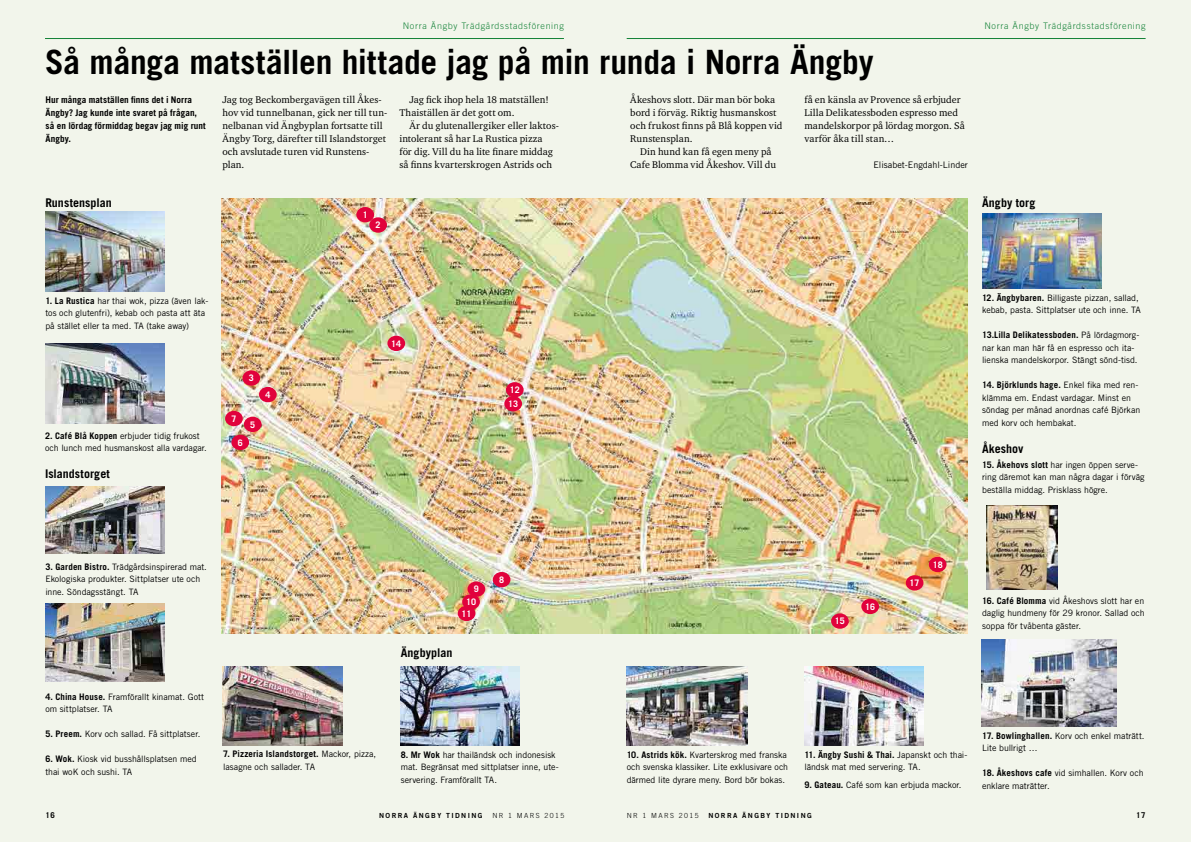
<style>
.page{position:relative;width:1191px;height:842px;background:#f2f5eb}
.page>*{position:absolute;margin:0;border:0;box-sizing:border-box;transform-origin:0 0}
.t1{font:700 33.5px "Trade Gothic LT Std";letter-spacing:-.005em;color:#000}
.t2{font:700 12px "Trade Gothic LT Std";color:#000}
.t3{font:10px/13px "Charter ITC Std";letter-spacing:.005em;color:#000}
.t4{font:700 9.2px/13px "Trade Gothic LT Std";letter-spacing:.005em;color:#000}
.t5{font:700 9px "Trade Gothic LT Std";letter-spacing:.015em;color:#000}
.t6{font:300 9px "Trade Gothic LT Std";letter-spacing:.07em;color:#138237}
.t7{font:700 9px/12.8px "Trade Gothic LT Std";color:#fff}
.t8{font:9px "Trade Gothic LT Std";color:#000}
.t9{font:8.8px/12.5px "Trade Gothic LT Std";letter-spacing:-.005em;color:#000}
.t10{font:700 8px "Trade Gothic LT Std";color:#000}
.t11{font:7px "Trade Gothic LT Std Bd 2";letter-spacing:.2em;color:#000}
.t12{font:300 7px "Trade Gothic LT Std";letter-spacing:.2em;color:#000}
.s1{font-weight:700;font-size:9px}
.s2{font-weight:400;font-size:8.8px}
</style>
<div class="page">
<img style="left:626px;top:666px;width:121px;height:79px">
<img style="left:804px;top:666px;width:119px;height:79px">
<img style="left:982px;top:213px;width:119px;height:75px">
<img style="left:986px;top:505px;width:71px;height:85px">
<hr style="left:626px;top:38px;width:519px;height:1px;background:#138237">
<img style="left:222px;top:198px;width:746px;height:436px">
<div style="left:356px;top:207px;width:18px;height:15px;background:#e1023c;border-radius:50%"></div>
<div style="left:369px;top:217px;width:18px;height:16px;background:#e1023c;border-radius:50%"></div>
<div style="left:242px;top:370px;width:18px;height:16px;background:#e1023c;border-radius:50%"></div>
<div style="left:506px;top:382px;width:17px;height:15px;background:#e1023c;border-radius:50%"></div>
<div style="left:387px;top:336px;width:18px;height:15px;background:#e1023c;border-radius:50%"></div>
<div style="left:259px;top:387px;width:18px;height:15px;background:#e1023c;border-radius:50%"></div>
<div style="left:504px;top:396px;width:18px;height:15px;background:#e1023c;border-radius:50%"></div>
<div style="left:225px;top:411px;width:18px;height:15px;background:#e1023c;border-radius:50%"></div>
<div style="left:244px;top:417px;width:17px;height:15px;background:#e1023c;border-radius:50%"></div>
<div style="left:231px;top:435px;width:18px;height:15px;background:#e1023c;border-radius:50%"></div>
<div style="left:493px;top:572px;width:17px;height:15px;background:#e1023c;border-radius:50%"></div>
<div style="left:831px;top:613px;width:18px;height:16px;background:#e1023c;border-radius:50%"></div>
<div style="left:861px;top:599px;width:18px;height:15px;background:#e1023c;border-radius:50%"></div>
<div style="left:905px;top:575px;width:18px;height:16px;background:#e1023c;border-radius:50%"></div>
<div style="left:928px;top:557px;width:18px;height:15px;background:#e1023c;border-radius:50%"></div>
<div style="left:467px;top:581px;width:18px;height:16px;background:#e1023c;border-radius:50%"></div>
<div style="left:462px;top:594px;width:18px;height:15px;background:#e1023c;border-radius:50%"></div>
<div style="left:458px;top:606px;width:17px;height:15px;background:#e1023c;border-radius:50%"></div>
<img style="left:45px;top:212px;width:119px;height:79px">
<img style="left:45px;top:344px;width:119px;height:79px">
<img style="left:45px;top:486px;width:119px;height:68px">
<img style="left:45px;top:603px;width:119px;height:78px">
<img style="left:223px;top:666px;width:119px;height:80px">
<img style="left:401px;top:666px;width:119px;height:80px">
<hr style="left:45px;top:38px;width:519px;height:1px;background:#138237">
<img style="left:981px;top:639px;width:135px;height:87px">
<p class="t6" style="left:403px;top:21px;width:163px">Norra Ängby Trädgårdsstadsförening</p>
<h1 class="t1" style="left:45px;top:42px;width:830px">Så många matställen hittade jag på min runda i Norra Ängby</h1>
<p class="t4" style="left:46px;top:93px;width:162px">Hur många matställen finns det i Norra<br>Ängby? Jag kunde inte svaret på frågan, så en lördag förmiddag begav jag mig runt<br>Ängby.</p>
<p class="t3" style="left:222px;top:93px;width:166px">Jag tog Beckombergavägen till Åkes&shy;hov vid tunnelbanan, gick ner till tun&shy;nelbanan vid Ängbyplan fortsatte till<br>Ängby Torg, därefter till Islandstorget och avslutade turen vid Runstens&shy;plan.</p>
<p class="t3" style="left:399px;top:93px;width:151px;text-indent:10px">Jag fick ihop hela 18 matställen!<br>Thaiställen är det gott om.</p>
<p class="t3" style="left:630px;top:93px;width:154px">Åkeshovs slott. Där man bör boka bord i förväg. Riktig husmanskost och frukost finns på Blå koppen vid<br>Runstensplan.</p>
<p class="t3" style="left:630px;top:145px;width:147px;text-align:center">Din hund kan få egen meny på<br>Cafe Blomma vid Åkeshov. Vill du</p>
<p class="t3" style="left:804px;top:93px;width:162px">få en känsla av Provence så erbjuder<br>Lilla Delikatessboden espresso med mandelskorpor på lördag morgon. Så varför åka till stan…</p>
<p class="t8" style="left:873px;top:159px;width:96px">Elisabet-Engdahl-Linder</p>
<p class="t3" style="left:399px;top:119px;width:160px;text-indent:10px">Är du glutenallergiker eller laktos&shy;intolerant så har La Rustica pizza<br>för dig. Vill du ha lite finare middag så finns kvarterskrogen Astrids och</p>
<h2 class="t2" style="left:45px;top:195px;width:68px">Runstensplan</h2>
<p class="t7" style="left:363px;top:208px;width:7px">1</p>
<p class="t7" style="left:375px;top:218px;width:7px">2</p>
<p class="t6" style="left:984px;top:21px;width:163px">Norra Ängby Trädgårdsstadsförening</p>
<h2 class="t2" style="left:982px;top:195px;width:55px">Ängby torg</h2>
<p class="t9" style="left:45px;top:294px;width:164px"><span class="s1">1. La Rustica</span> har thai wok, pizza (även lak&shy;tos och glutenfri), kebab och pasta att äta på stället eller ta med. TA (take away)</p>
<p class="t9" style="left:45px;top:429px;width:163px"><span class="s1">2. Café Blå Koppen</span> erbjuder tidig frukost och lunch med husmanskost alla vardagar.</p>
<h2 class="t2" style="left:45px;top:466px;width:66px">Islandstorget</h2>
<p class="t7" style="left:249px;top:371px;width:7px">3</p>
<p class="t7" style="left:231px;top:412px;width:7px">7</p>
<p class="t7" style="left:250px;top:418px;width:7px">5</p>
<p class="t7" style="left:238px;top:436px;width:7px">6</p>
<p class="t7" style="left:265px;top:388px;width:7px">4</p>
<p class="t7" style="left:391px;top:337px;width:12px">14</p>
<p class="t7" style="left:510px;top:383px;width:12px">12</p>
<p class="t7" style="left:508px;top:397px;width:12px">13</p>
<p class="t9" style="left:982px;top:291px;width:160px"><span class="s1">12. Ängbybaren.</span> Billigaste pizzan, sallad, kebab, pasta. Sittplatser ute och inne. TA</p>
<p class="t5" style="left:982px;top:330px;width:159px">13.Lilla Delikatessboden. <span class="s2">På lördagmorg-</span></p>
<p class="t9" style="left:982px;top:341px;width:157px">nar kan man här få en espresso och ita&shy;lienska mandelskorpor. Stängt sönd-tisd.</p>
<p class="t5" style="left:982px;top:380px;width:158px">14. Björklunds hage. <span class="s2">Enkel fika med ren-</span></p>
<p class="t9" style="left:982px;top:391px;width:160px">klämma em. Endast vardagar. Minst en söndag per månad anordnas café Björkan med korv och hembakat.</p>
<h2 class="t2" style="left:982px;top:441px;width:43px">Åkeshov</h2>
<p class="t9" style="left:982px;top:458px;width:164px"><span class="s1">15. Åkehovs slott</span> har ingen öppen serve&shy;ring däremot kan man några dagar i förväg beställa middag. Prisklass högre.</p>
<p class="t9" style="left:45px;top:560px;width:163px"><span class="s1">3. Garden Bistro.</span> Trädgårdsinspirerad mat.<br>Ekologiska produkter. Sittplatser ute och inne. Söndagsstängt. TA</p>
<p class="t9" style="left:45px;top:690px;width:160px"><span class="s1">4. China House.</span> Framförallt kinamat. Gott om sittplatser. TA</p>
<p class="t9" style="left:45px;top:728px;width:156px"><span class="s1">5. Preem.</span> Korv och sallad. Få sittplatser.</p>
<p class="t9" style="left:45px;top:753px;width:153px"><span class="s1">6. Wok.</span> Kiosk vid busshållsplatsen med thai woK och sushi. TA</p>
<p class="t5" style="left:223px;top:748px;width:155px">7. Pizzeria Islandstorget. <span class="s2">Mackor, pizza,</span></p>
<p class="t9" style="left:223px;top:760px;width:94px">lasagne och sallader. TA</p>
<p class="t7" style="left:466px;top:583px;width:14px;text-indent:8px">9<br>10</p>
<p class="t7" style="left:461px;top:607px;width:12px">11</p>
<h2 class="t2" style="left:401px;top:645px;width:53px">Ängbyplan</h2>
<p class="t7" style="left:499px;top:573px;width:7px">8</p>
<p class="t9" style="left:401px;top:748px;width:159px"><span class="s1">8. Mr Wok</span> har thailändsk och indonesisk mat. Begränsat med sittplatser inne, ute&shy;servering. Framförallt TA.</p>
<p class="t7" style="left:835px;top:614px;width:12px">15</p>
<p class="t7" style="left:865px;top:600px;width:12px">16</p>
<p class="t7" style="left:909px;top:576px;width:12px">17</p>
<p class="t7" style="left:932px;top:558px;width:12px">18</p>
<p class="t9" style="left:982px;top:594px;width:164px;text-align:justify"><span class="s1">16. Café Blomma</span> vid Åkeshovs slott har en daglig hundmeny för 29 kronor. Sallad och soppa för tvåbenta gäster.</p>
<p class="t9" style="left:626px;top:748px;width:163px"><span class="s1">10. Astrids kök.</span> Kvarterskrog med franska och svenska klassiker. Lite exklusivare och därmed lite dyrare meny. Bord bör bokas.</p>
<p class="t5" style="left:804px;top:749px;width:164px">11. Ängby Sushi &amp; Thai. <span class="s2">Japanskt och thai-</span></p>
<p class="t9" style="left:804px;top:761px;width:118px">ländsk mat med servering. TA.</p>
<p class="t9" style="left:804px;top:779px;width:159px"><span class="s1">9. Gateau.</span> Café som kan erbjuda mackor.</p>
<p class="t9" style="left:982px;top:729px;width:164px"><span class="s1">17. Bowlinghallen.</span> Korv och enkel maträtt.<br>Lite bullrigt …</p>
<p class="t9" style="left:982px;top:767px;width:163px"><span class="s1">18. Åkeshovs cafe</span> vid simhallen. Korv och enklare maträtter.</p>
<p class="t10" style="left:45px;top:810px;width:11px">16</p>
<p class="t11" style="left:379px;top:811px;width:105px">N ORRA ÄNGBY TIDNING</p>
<p class="t12" style="left:492px;top:811px;width:73px">NR 1 mar s 2015</p>
<p class="t12" style="left:626px;top:811px;width:73px">NR 1 mar s 2015</p>
<p class="t11" style="left:708px;top:811px;width:105px">N ORRA ÄNGBY TIDNING</p>
<p class="t10" style="left:1136px;top:810px;width:11px">17</p>
</div>
